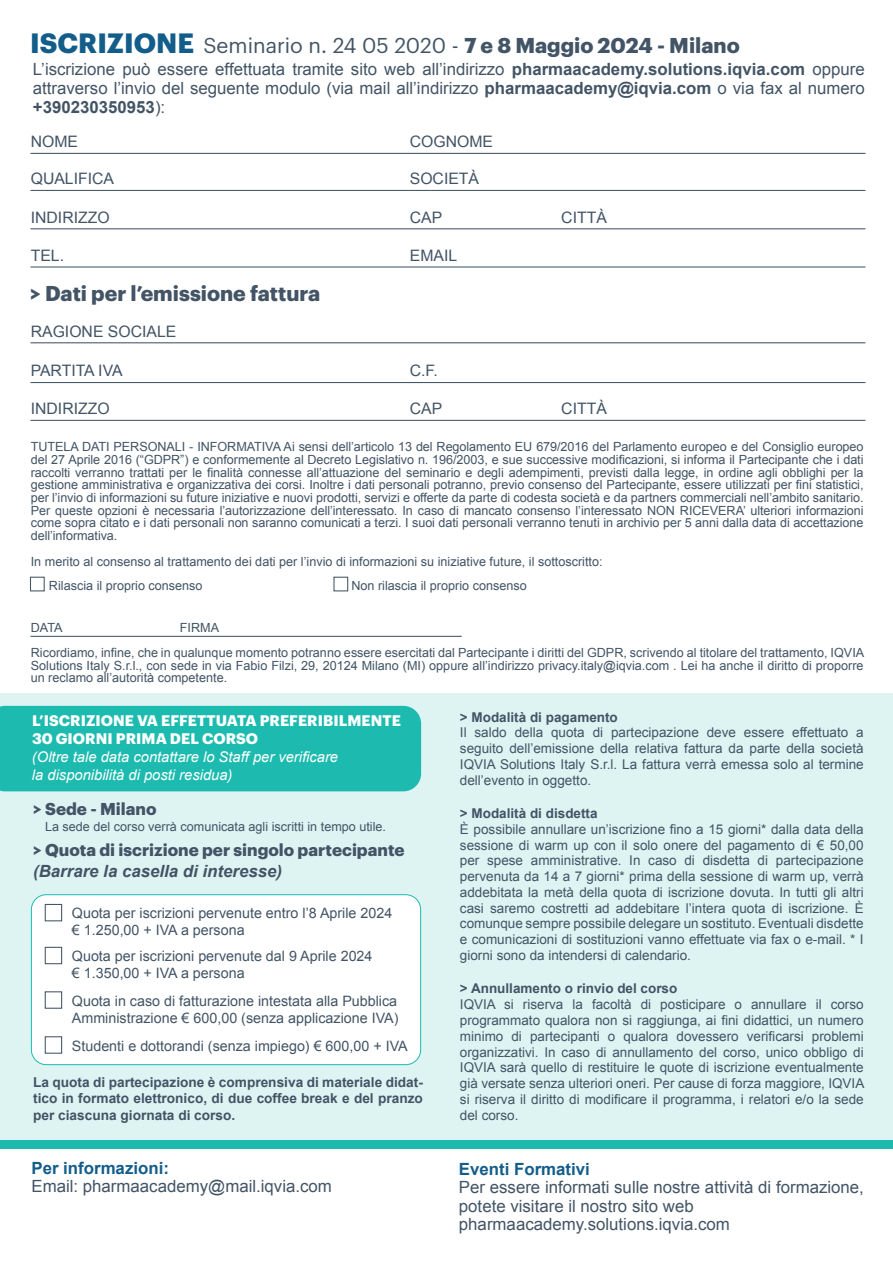
<style>
.page{position:relative;width:893px;height:1263px;background:#fff}
.page>*{position:absolute;margin:0;border:0;box-sizing:border-box;transform-origin:0 0}
.t1{font:700 27.3px "Graphik";color:#135d8b}
.t2{font:21px "Graphik";color:#425465}
.t3{font:700 21px "Graphik";color:#425465}
.t4{font:16.8px/18.9px "Arial";color:#425465}
.t5{font:700 16.8px "Graphik";color:#425465}
.t6{font:700 16.8px "Arial";color:#135d8b}
.t7{font:italic 700 16.8px "Arial";color:#425465}
.t8{font:15.75px "Arial";color:#425465}
.t9{font:700 15px/18px "Graphik";letter-spacing:.005em;color:#fff}
.t10{font:italic 14.7px/17.7px "Arial";color:#fff}
.t11{font:14.25px/16.8px "Arial";color:#425465}
.t12{font:700 13.65px/16.4px "Arial";color:#425465;text-align:justify}
.t13{font:13.5px/15.8px "Arial";color:#425465;text-align:justify}
.t14{font:700 13.5px "Arial";color:#425465}
.t15{font:12.6px/12.6px "Arial";color:#425465;text-align:justify}
.s1{font-weight:700}
</style>
<div class="page">
<div style="left:0;top:693px;width:893px;height:451px;background:#ddf4f3"></div>
<div style="left:31px;top:895px;width:390px;height:170px;background:#fff;border-radius:15px"></div>
<div style="left:31px;top:894px;width:390px;height:171px;border:1px solid #1dbbaf;border-radius:15px"></div>
<div style="left:0;top:706px;width:421px;height:85px;background:#1dbbaf"></div>
<hr style="left:30px;top:153px;width:835px;height:1px;background:#425465">
<hr style="left:30px;top:342px;width:835px;height:1px;background:#425465">
<hr style="left:30px;top:190px;width:835px;height:1px;background:#425465">
<hr style="left:30px;top:382px;width:835px;height:1px;background:#425465">
<hr style="left:30px;top:228px;width:835px;height:1px;background:#425465">
<hr style="left:30px;top:420px;width:835px;height:1px;background:#425465">
<hr style="left:30px;top:636px;width:432px;height:1px;background:#425465">
<hr style="left:30px;top:266px;width:835px;height:1px;background:#425465">
<div style="left:30px;top:577px;width:15px;height:14px;border:1px solid #425465"></div>
<div style="left:333px;top:577px;width:15px;height:14px;border:1px solid #425465"></div>
<div style="left:45px;top:904px;width:17px;height:17px;background:#fff;border:1px solid #425465"></div>
<div style="left:45px;top:947px;width:17px;height:17px;background:#fff;border:1px solid #425465"></div>
<div style="left:45px;top:991px;width:17px;height:18px;background:#fff;border:1px solid #425465"></div>
<div style="left:45px;top:1036px;width:17px;height:18px;background:#fff;border:1px solid #425465"></div>
<div style="left:0;top:1140px;width:893px;height:8px;background:#1dbbaf"></div>
<h1 class="t1" style="left:30px;top:22px;width:165px">ISCRIZIONE</h1>
<h2 class="t2" style="left:203px;top:30px;width:538px">Seminario n. 24 05 2020 - <span class="s1">7 e 8 Maggio 2024 - Milano</span></h2>
<p class="t4" style="left:33px;top:60px;width:833px;text-align:justify">L’iscrizione può essere effettuata tramite sito web all’indirizzo <span class="s1">pharmaacademy.solutions.iqvia.com</span> oppure attraverso l’invio del seguente modulo (via mail all’indirizzo <span class="s1">pharmaacademy@iqvia.com</span> o via fax al numero <span class="s1">+390230350953</span>):</p>
<p class="t8" style="left:31px;top:131px;width:49px">NOME</p>
<p class="t8" style="left:31px;top:168px;width:85px">QUALIFICA</p>
<p class="t8" style="left:31px;top:207px;width:80px">INDIRIZZO</p>
<p class="t8" style="left:31px;top:245px;width:35px">TEL.</p>
<h2 class="t3" style="left:30px;top:278px;width:292px">&gt; Dati per l’emissione fattura</h2>
<p class="t8" style="left:31px;top:321px;width:147px">RAGIONE SOCIALE</p>
<p class="t8" style="left:31px;top:361px;width:93px">PARTITA IVA</p>
<p class="t8" style="left:31px;top:398px;width:80px">INDIRIZZO</p>
<p class="t8" style="left:410px;top:131px;width:85px">COGNOME</p>
<p class="t8" style="left:410px;top:168px;width:71px">SOCIETÀ</p>
<p class="t8" style="left:410px;top:207px;width:34px">CAP</p>
<p class="t8" style="left:410px;top:245px;width:49px">EMAIL</p>
<p class="t8" style="left:410px;top:361px;width:30px">C.F.</p>
<p class="t8" style="left:410px;top:398px;width:34px">CAP</p>
<p class="t8" style="left:561px;top:207px;width:47px">CITTÀ</p>
<p class="t8" style="left:561px;top:398px;width:47px">CITTÀ</p>
<p class="t15" style="left:31px;top:441px;width:834px">TUTELA DATI PERSONALI - INFORMATIVA Ai sensi dell’articolo 13 del Regolamento EU 679/2016 del Parlamento europeo e del Consiglio europeo del 27 Aprile 2016 (“GDPR”) e conformemente al Decreto Legislativo n. 196/2003, e sue successive modificazioni, si informa il Partecipante che i dati raccolti verranno trattati per le finalità connesse all’attuazione del seminario e degli adempimenti, previsti dalla legge, in ordine agli obblighi per la gestione amministrativa e organizzativa dei corsi. Inoltre i dati personali potranno, previo consenso del Partecipante, essere utilizzati per fini statistici, per l’invio di informazioni su future iniziative e nuovi prodotti, servizi e offerte da parte di codesta società e da partners commerciali nell’ambito sanitario.<br>Per queste opzioni è necessaria l’autorizzazione dell’interessato. In caso di mancato consenso l’interessato NON RICEVERA’ ulteriori informazioni come sopra citato e i dati personali non saranno comunicati a terzi. I suoi dati personali verranno tenuti in archivio per 5 anni dalla data di accettazione dell’informativa.</p>
<p class="t15" style="left:49px;top:549px;width:555px;line-height:24.2px;text-indent:-18px">In merito al consenso al trattamento dei dati per l’invio di informazioni su iniziative future, il sottoscritto:<br>Rilascia il proprio consenso</p>
<p class="t15" style="left:351px;top:579px;width:177px">Non rilascia il proprio consenso</p>
<p class="t15" style="left:31px;top:622px;width:33px">DATA</p>
<p class="t15" style="left:180px;top:622px;width:41px">FIRMA</p>
<p class="t15" style="left:31px;top:646px;width:835px">Ricordiamo, infine, che in qualunque momento potranno essere esercitati dal Partecipante i diritti del GDPR, scrivendo al titolare del trattamento, IQVIA Solutions Italy S.r.l., con sede in via Fabio Filzi, 29, 20124 Milano (MI) oppure all’indirizzo privacy.italy@iqvia.com . Lei ha anche il diritto di proporre un reclamo all’autorità competente.</p>
<p class="t9" style="left:32px;top:710px;width:370px">L’ISCRIZIONE VA EFFETTUATA PREFERIBILMENTE<br>30 GIORNI PRIMA DEL CORSO</p>
<p class="t14" style="left:460px;top:708px;width:159px">&gt; Modalità di pagamento</p>
<p class="t13" style="left:460px;top:725px;width:405px">Il saldo della quota di partecipazione deve essere effettuato a seguito dell’emissione della relativa fattura da parte della società IQVIA Solutions Italy S.r.l. La fattura verrà emessa solo al termine dell’evento in oggetto.</p>
<p class="t14" style="left:460px;top:804px;width:139px">&gt; Modalità di disdetta</p>
<p class="t13" style="left:460px;top:821px;width:405px">È possibile annullare un’iscrizione fino a 15 giorni* dalla data della sessione di warm up con il solo onere del pagamento di € 50,00 per spese amministrative. In caso di disdetta di partecipazione pervenuta da 14 a 7 giorni* prima della sessione di warm up, verrà addebitata la metà della quota di iscrizione dovuta. In tutti gli altri casi saremo costretti ad addebitare l’intera quota di iscrizione. È comunque sempre possibile delegare un sostituto. Eventuali disdette e comunicazioni di sostituzioni vanno effettuate via fax o e-mail. * I giorni sono da intendersi di calendario.</p>
<p class="t14" style="left:460px;top:980px;width:219px">&gt; Annullamento o rinvio del corso</p>
<p class="t13" style="left:460px;top:997px;width:406px">IQVIA si riserva la facoltà di posticipare o annullare il corso programmato qualora non si raggiunga, ai fini didattici, un numero minimo di partecipanti o qualora dovessero verificarsi problemi organizzativi. In caso di annullamento del corso, unico obbligo di IQVIA sarà quello di restituire le quote di iscrizione eventualmente già versate senza ulteriori oneri. Per cause di forza maggiore, IQVIA si riserva il diritto di modificare il programma, i relatori e/o la sede del corso.</p>
<p class="t10" style="left:32px;top:748px;width:308px">(Oltre tale data contattare lo Staff per verificare la disponibilità di posti residua)</p>
<h3 class="t5" style="left:33px;top:796px;width:125px">&gt; Sede - Milano</h3>
<p class="t15" style="left:45px;top:820px;width:342px">La sede del corso verrà comunicata agli iscritti in tempo utile.</p>
<h3 class="t5" style="left:33px;top:837px;width:373px">&gt; Quota di iscrizione per singolo partecipante</h3>
<h3 class="t7" style="left:33px;top:860px;width:250px">(Barrare la casella di interesse)</h3>
<p class="t11" style="left:72px;top:905px;width:322px">Quota per iscrizioni pervenute entro l’8 Aprile 2024 € 1.250,00 + IVA a persona</p>
<p class="t11" style="left:72px;top:948px;width:302px">Quota per iscrizioni pervenute dal 9 Aprile 2024 € 1.350,00 + IVA a persona</p>
<p class="t11" style="left:72px;top:992px;width:328px">Quota in caso di fatturazione intestata alla Pubblica<br>Amministrazione € 600,00 (senza applicazione IVA)</p>
<p class="t11" style="left:72px;top:1037px;width:337px">Studenti e dottorandi (senza impiego) € 600,00 + IVA</p>
<p class="t12" style="left:33px;top:1074px;width:391px">La quota di partecipazione è comprensiva di materiale didat&shy;tico in formato elettronico, di due coffee break e del pranzo per ciascuna giornata di corso.</p>
<h3 class="t6" style="left:31px;top:1157px;width:139px">Per informazioni:</h3>
<h3 class="t4" style="left:31px;top:1177px;width:302px">Email: pharmaacademy@mail.iqvia.com</h3>
<h3 class="t6" style="left:459px;top:1158px;width:132px">Eventi Formativi</h3>
<h3 class="t4" style="left:459px;top:1177px;width:407px">Per essere informati sulle nostre attività di formazione, potete visitare il nostro sito web pharmaacademy.solutions.iqvia.com</h3>
</div>
